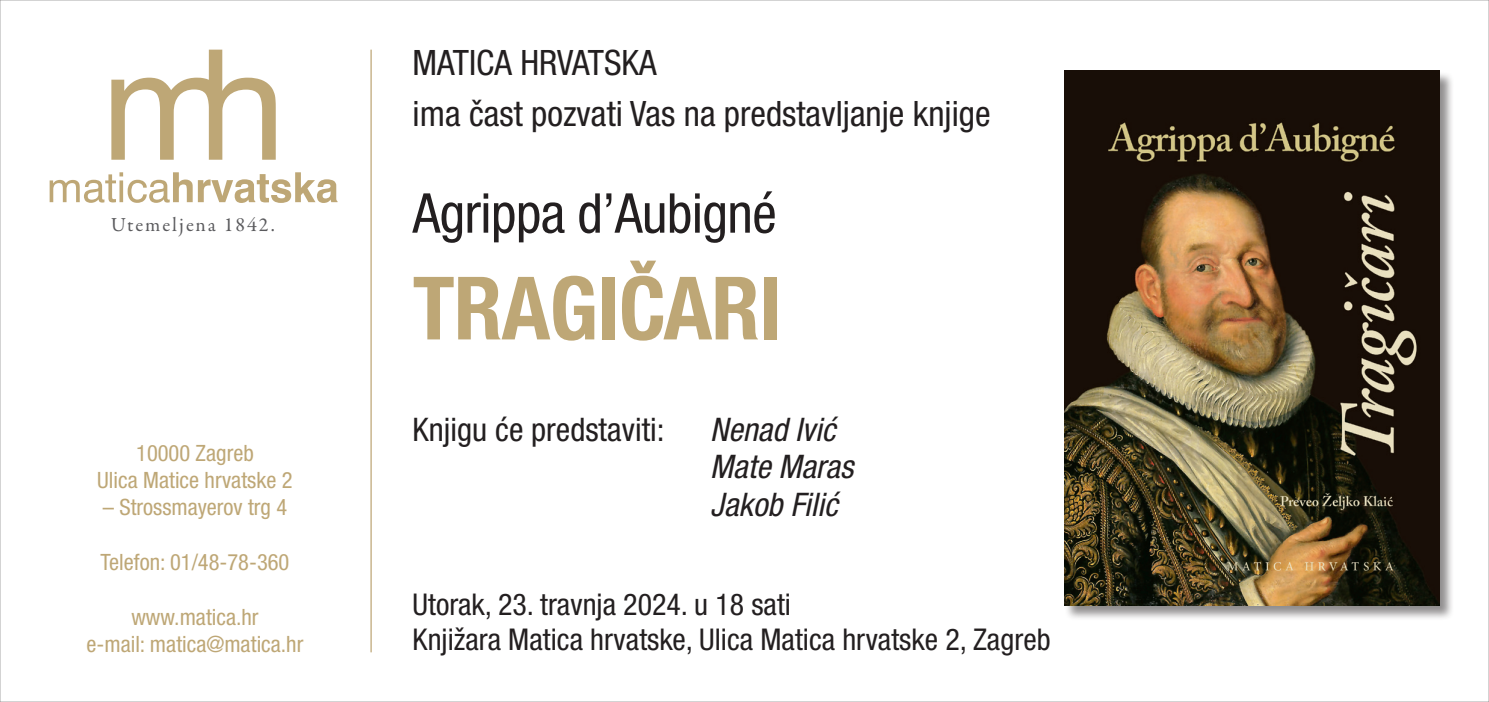
<style>
.page{position:relative;width:1489px;height:702px;background:#fff}
.page>*{position:absolute;margin:0;border:0;box-sizing:border-box;transform-origin:0 0}
.t1{font:700 87.5px "MH Helvetica Cn";letter-spacing:-.01em;color:#bea776}
.t2{font:55px "MH Helvetica Cn";letter-spacing:-.01em;color:#231f20}
.t3{font:35px "MH Helvetica Cn";color:#231f20}
.t4{font:italic 32.5px/37.5px "MH Helvetica Cn";color:#231f20}
.t5{font:32.5px "MH Helvetica Cn";color:#231f20}
.t6{font:30px/35px "MH Helvetica Cn";color:#231f20}
.t7{font:22.5px/27px "MH Helvetica Cn";color:#bea776;text-align:center}
.t8{font:20px "MH Garamond";letter-spacing:.1em;color:#5a5a5d}
</style>
<div class="page">
<svg style="left:111px;top:50px;width:165px;height:110px"></svg>
<hr style="left:370px;top:50px;width:2px;height:602px;background:#bea776">
<svg style="left:50px;top:172px;width:287px;height:31px"></svg>
<div style="left:1064px;top:71px;width:389px;height:549px;background:#231f20;opacity:.5"></div>
<img style="left:1064px;top:71px;width:375px;height:534px">
<p class="t8" style="left:111px;top:213px;width:165px">Utemeljena 1842.</p>
<p class="t7" style="left:136px;top:439px;width:119px">10000 Zagreb</p>
<p class="t7" style="left:97px;top:466px;width:197px">Ulica Matice hrvatske 2</p>
<p class="t7" style="left:103px;top:493px;width:186px">– Strossmayerov trg 4</p>
<p class="t7" style="left:100px;top:548px;width:190px">Telefon: 01/48-78-360</p>
<p class="t7" style="left:87px;top:603px;width:218px">www.matica.hr<br>e-mail: matica@matica.hr</p>
<p class="t3" style="left:412px;top:42px;width:245px">MATICA HRVATSKA</p>
<p class="t3" style="left:412px;top:93px;width:579px">ima čast pozvati Vas na predstavljanje knjige</p>
<p class="t2" style="left:412px;top:181px;width:365px">Agrippa d’Aubigné</p>
<p class="t1" style="left:412px;top:258px;width:370px">TRAGIČARI</p>
<p class="t5" style="left:412px;top:410px;width:253px">Knjigu će predstaviti:</p>
<p class="t4" style="left:710px;top:411px;width:144px">Nenad Ivić<br>Mate Maras<br>Jakob Filić</p>
<p class="t6" style="left:412px;top:586px;width:639px">Utorak, 23. travnja 2024. u 18 sati<br>Knjižara Matica hrvatske, Ulica Matica hrvatske 2, Zagreb</p>
</div>
